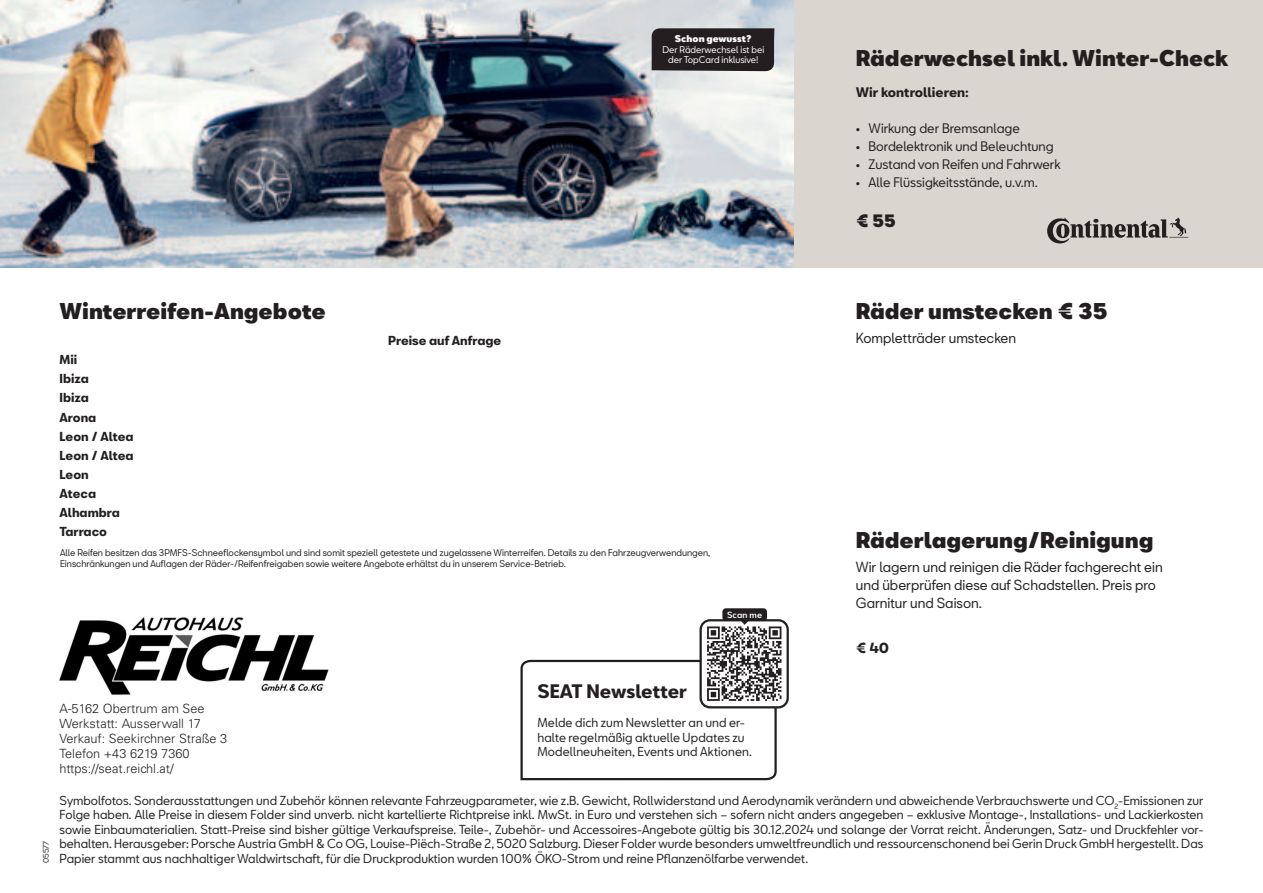
<style>
.page{position:relative;width:1263px;height:893px;background:#fff}
.page>*{position:absolute;margin:0;border:0;box-sizing:border-box;transform-origin:0 0}
.t1{font:900 21px "Seat Bcn";color:#231f20}
.t2{font:900 21px "SEATBCN";color:#231f20}
.t3{font:700 18px "SEATBCN";color:#231f20}
.t4{font:900 16.5px "Seat Bcn";color:#231f20}
.t5{font:13.5px/18px "Seat Bcn";color:#231f20}
.t6{font:700 13.5px "Seat Bcn";color:#231f20}
.t7{font:12.75px "SEATBCN Regular 1";color:#231f20}
.t8{font:300 12.75px/15px "Univers LT Std";color:#231f20}
.t9{font:700 12.75px "SEATBCN";color:#231f20}
.t10{font:12px/14.4px "SEATBCN Regular 1";color:#231f20;text-align:justify}
.t11{font:700 12px/19.2px "Seat Bcn";color:#231f20}
.t12{font:9px/10.8px "Seat Bcn";color:#231f20}
.t13{font:9px/10.8px "SEATBCN Regular 1";color:#fff;text-align:center}
.t14{font:900 9px "SEATBCN";color:#fff}
.t15{font:500 8.25px "SEATBCN";letter-spacing:.02em;color:#fff}
.t16{font:7.5px "Seat Bcn";color:#231f20}
</style>
<div class="page">
<div style="left:781px;top:0;width:482px;height:268px;background:#dbd5cf"></div>
<img style="left:0;top:0;width:793px;height:268px">
<div style="left:652px;top:28px;width:122px;height:44px;background:#231f20"></div>
<div style="left:702px;top:622px;width:84px;height:84px;background:linear-gradient(to bottom,#fff,#f6f6f6)"></div>
<div style="left:699px;top:619px;width:90px;height:89px;border:2px solid #231f20;border-radius:9px"></div>
<div style="left:722px;top:608px;width:45px;height:13px;background:#231f20;border-radius:4px"></div>
<img style="left:60px;top:617px;width:268px;height:78px">
<svg style="left:1047px;top:217px;width:141px;height:26px"></svg>
<svg style="left:520px;top:618px;width:261px;height:163px"></svg>
<p class="t14" style="left:675px;top:34px;width:79px">Schon gewusst?</p>
<p class="t13" style="left:662px;top:44px;width:104px">Der Räderwechsel ist bei der TopCard inklusive!</p>
<h1 class="t2" style="left:856px;top:49px;width:374px">Räderwechsel inkl. Winter-Check</h1>
<p class="t9" style="left:856px;top:85px;width:115px">Wir kontrollieren:</p>
<p class="t7" style="left:856px;top:121px;width:166px">• Wirkung der Bremsanlage</p>
<p class="t7" style="left:856px;top:139px;width:199px">• Bordelektronik und Beleuchtung</p>
<p class="t7" style="left:856px;top:157px;width:206px">• Zustand von Reifen und Fahrwerk</p>
<p class="t7" style="left:856px;top:175px;width:184px">• Alle Flüssigkeitsstände, u.v.m.</p>
<h3 class="t4" style="left:856px;top:214px;width:41px">€55</h3>
<h1 class="t1" style="left:60px;top:302px;width:268px">Winterreifen-Angebote</h1>
<p class="t11" style="left:60px;top:351px;width:75px">Mii<br>Ibiza<br>Ibiza<br>Arona<br>Leon / Altea<br>Leon / Altea<br>Leon<br>Ateca<br>Alhambra<br>Tarraco</p>
<p class="t11" style="left:388px;top:332px;width:115px">Preise auf Anfrage</p>
<p class="t12" style="left:60px;top:548px;width:652px">Alle Reifen besitzen das 3PMFS-Schneeflockensymbol und sind somit speziell getestete und zugelassene Winterreifen. Details zu den Fahrzeugverwendungen,<br>Einschränkungen und Auflagen der Räder-/Reifenfreigaben sowie weitere Angebote erhältst du in unserem Service-Betrieb.</p>
<p class="t15" style="left:727px;top:610px;width:37px">Scan me</p>
<h1 class="t1" style="left:856px;top:302px;width:253px">Räder umstecken € 35</h1>
<p class="t5" style="left:856px;top:330px;width:162px">Kompletträder umstecken</p>
<h1 class="t1" style="left:856px;top:530px;width:299px">Räderlagerung/Reinigung</h1>
<p class="t5" style="left:856px;top:559px;width:308px">Wir lagern und reinigen die Räder fachgerecht ein und überprüfen diese auf Schadstellen. Preis pro<br>Garnitur und Saison.</p>
<p class="t6" style="left:856px;top:643px;width:35px">€40</p>
<p class="t16" style="left:43px;top:863px;width:24px;rotate:-90deg">05577</p>
<p class="t8" style="left:60px;top:702px;width:169px">A-5162 Obertrum am See<br>Werkstatt: Ausserwall 17<br>Verkauf: Seekirchner Straße 3<br>Telefon +43 6219 7360 https://seat.reichl.at/</p>
<h2 class="t3" style="left:537px;top:682px;width:151px">SEAT Newsletter</h2>
<p class="t10" style="left:537px;top:715px;width:216px;text-align:left">Melde dich zum Newsletter an und er&shy;halte regelmäßig aktuelle Updates zu<br>Modellneuheiten, Events und Aktionen.</p>
<p class="t10" style="left:60px;top:793px;width:1145px">Symbolfotos. Sonderausstattungen und Zubehör können relevante Fahrzeugparameter, wie z.B. Gewicht, Rollwiderstand und Aerodynamik verändern und abweichende Verbrauchswerte und CO<sub>2</sub>-Emissionen zur Folge haben. Alle Preise in diesem Folder sind unverb. nicht kartellierte Richtpreise inkl. MwSt. in Euro und verstehen sich – sofern nicht anders angegeben – exklusive Montage-, Installations- und Lackierkosten sowie Einbaumaterialien. Statt-Preise sind bisher gültige Verkaufspreise. Teile-, Zubehör- und Accessoires-Angebote gültig bis 30.12.2024 und solange der Vorrat reicht. Änderungen, Satz- und Druckfehler vor&shy;behalten. Herausgeber: Porsche Austria GmbH &amp; Co OG, Louise-Piëch-Straße 2, 5020 Salzburg. Dieser Folder wurde besonders umweltfreundlich und ressourcenschonend bei Gerin Druck GmbH hergestellt. Das Papier stammt aus nachhaltiger Waldwirtschaft, für die Druckproduktion wurden 100% ÖKO-Strom und reine Pflanzenölfarbe verwendet.</p>
</div>
